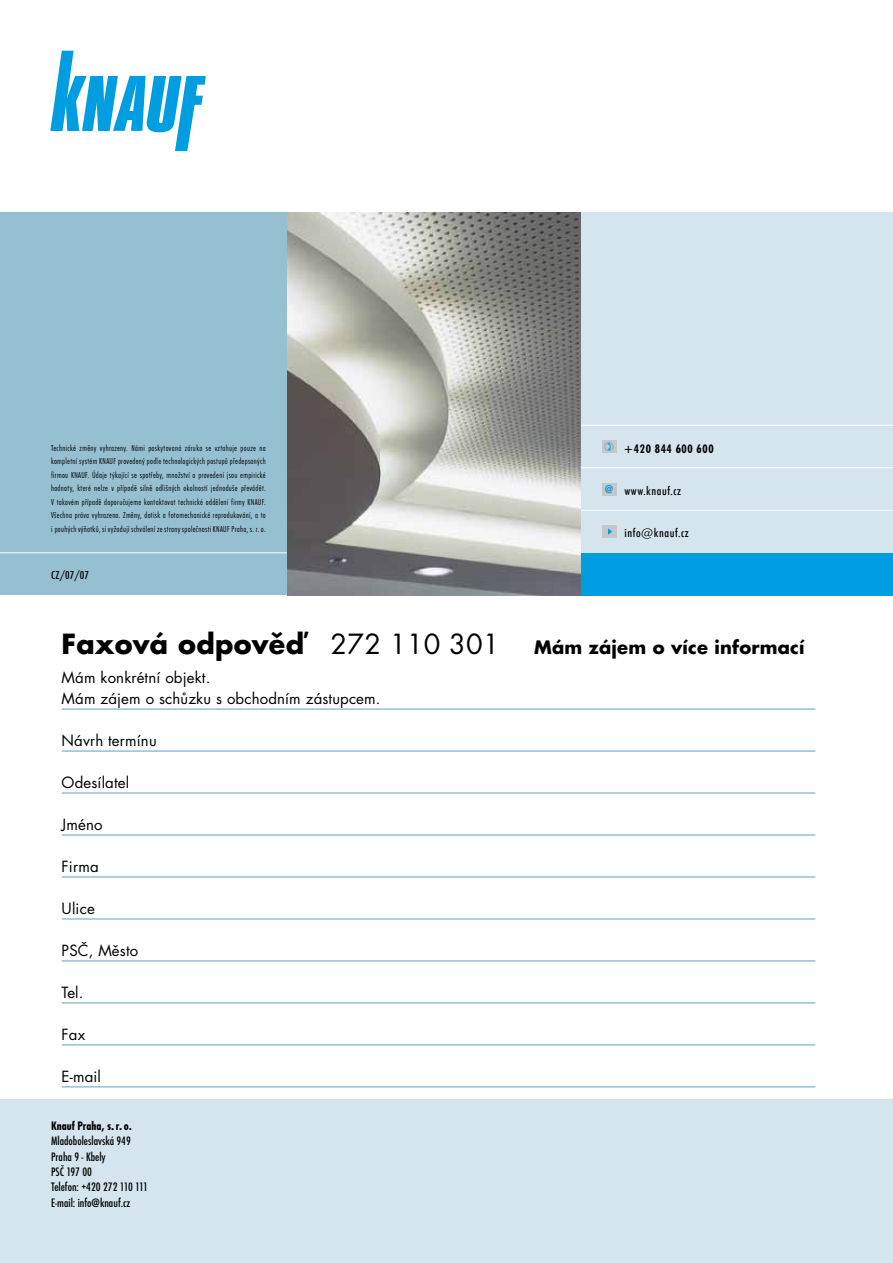
<style>
.page{position:relative;width:893px;height:1263px;background:#fff}
.page>*{position:absolute;margin:0;border:0;box-sizing:border-box;transform-origin:0 0}
.t1{font:700 27px "Futura CE";letter-spacing:.01em;color:#000}
.t2{font:700 18px "Futura CE";letter-spacing:.01em;color:#000}
.t3{font:15px/21px "Futura CE";letter-spacing:.01em;color:#000}
.t4{font:500 condensed 12.75px/15.3px "Futura TEE";color:#000}
.t5{font:700 condensed 12.75px "Futura TEE";color:#000}
.t6{font:500 condensed 12px "Futura AT";letter-spacing:.05em;color:#000}
.t7{font:700 condensed 12px "Futura BTCE";letter-spacing:.05em;color:#000}
.t8{font:500 condensed 12px "Futura TEE";color:#000}
.t9{font:700 10.5px "Futura CE";color:#009ee0}
.t10{font:9px/13.5px "Futura TEE Ligh Cond";letter-spacing:.035em;color:#000;text-align:justify}
.s1{font-weight:400}
</style>
<div class="page">
<div style="left:0;top:213px;width:287px;height:382px;background:#96bfd2"></div>
<hr style="left:0;top:552px;width:287px;height:1px;background:#fff">
<div style="left:580px;top:213px;width:313px;height:340px;background:#d5e5ed"></div>
<div style="left:580px;top:553px;width:313px;height:42px;background:#009ee0"></div>
<hr style="left:580px;top:425px;width:313px;height:1px;background:#fff">
<hr style="left:580px;top:467px;width:313px;height:1px;background:#fff">
<hr style="left:580px;top:510px;width:313px;height:1px;background:#fff">
<div style="left:0;top:1099px;width:893px;height:164px;background:#d5e5ed"></div>
<svg style="left:50px;top:51px;width:156px;height:100px"></svg>
<img style="left:287px;top:213px;width:293px;height:382px">
<div style="left:602px;top:525px;width:15px;height:13px;background:#c6c7c8"></div>
<svg style="left:608px;top:528px;width:4px;height:7px"></svg>
<div style="left:602px;top:483px;width:15px;height:12px;background:#c6c7c8"></div>
<div style="left:602px;top:440px;width:15px;height:13px;background:#c6c7c8"></div>
<hr style="left:62px;top:708px;width:753px;height:2px;background:#96bfd2">
<hr style="left:62px;top:1086px;width:753px;height:1px;background:#96bfd2">
<hr style="left:62px;top:1044px;width:753px;height:1px;background:#96bfd2">
<hr style="left:62px;top:1002px;width:753px;height:2px;background:#96bfd2">
<hr style="left:62px;top:960px;width:753px;height:2px;background:#96bfd2">
<hr style="left:62px;top:918px;width:753px;height:2px;background:#96bfd2">
<hr style="left:62px;top:876px;width:753px;height:2px;background:#96bfd2">
<hr style="left:62px;top:834px;width:753px;height:2px;background:#96bfd2">
<hr style="left:62px;top:792px;width:753px;height:2px;background:#96bfd2">
<hr style="left:62px;top:750px;width:753px;height:2px;background:#96bfd2">
<p class="t10" style="left:51px;top:441px;width:216px">Technické změny vyhrazeny. Námi poskytovaná záruka se vztahuje pouze na kompletní systém KNAUF provedený podle technologických postupů předepsaných firmou KNAUF. Údaje týkající se spotřeby, množství a provedení jsou empirické hodnoty, které nelze v případě silně odlišných okolností jednoduše převádět.<br>V takovém případě doporučujeme kontaktovat technické oddělení firmy KNAUF.<br>Všechna práva vyhrazena. Změny, dotisk a fotomechanické reprodukování, a to i pouhých výňatků, si vyžadují schválení ze strany společnosti KNAUF Praha, s. r. o.</p>
<h3 class="t8" style="left:51px;top:568px;width:40px">CZ/07/07</h3>
<p class="t9" style="left:605px;top:482px;width:9px">@</p>
<h3 class="t7" style="left:623px;top:440px;width:92px">+420 844 600 600</h3>
<h3 class="t6" style="left:624px;top:483px;width:58px">www.knauf.cz</h3>
<h3 class="t6" style="left:624px;top:525px;width:66px">info@knauf.cz</h3>
<h1 class="t1" style="left:62px;top:627px;width:439px">Faxová odpověď <span class="s1">272 110 301</span></h1>
<h2 class="t2" style="left:534px;top:636px;width:272px">Mám zájem o více informací</h2>
<h3 class="t3" style="left:62px;top:667px;width:320px">Mám konkrétní objekt.<br>Mám zájem o schůzku s obchodním zástupcem.</h3>
<h3 class="t3" style="left:62px;top:730px;width:97px">Návrh termínu</h3>
<h3 class="t3" style="left:62px;top:772px;width:69px">Odesílatel</h3>
<h3 class="t3" style="left:62px;top:814px;width:42px">Jméno</h3>
<h3 class="t3" style="left:62px;top:856px;width:39px">Firma</h3>
<h3 class="t3" style="left:62px;top:898px;width:35px">Ulice</h3>
<h3 class="t3" style="left:62px;top:940px;width:78px">PSČ, Město</h3>
<h3 class="t3" style="left:62px;top:982px;width:23px">Tel.</h3>
<h3 class="t3" style="left:62px;top:1024px;width:25px">Fax</h3>
<h3 class="t3" style="left:62px;top:1066px;width:41px">E-mail</h3>
<h3 class="t5" style="left:51px;top:1118px;width:83px">Knauf Praha, s.r.o.</h3>
<h3 class="t4" style="left:51px;top:1134px;width:98px">Mladoboleslavská 949<br>Praha 9 - Kbely<br>PSČ 197 00<br>Telefon: +420 272 110 111<br>E-mail: info@knauf.cz</h3>
</div>
